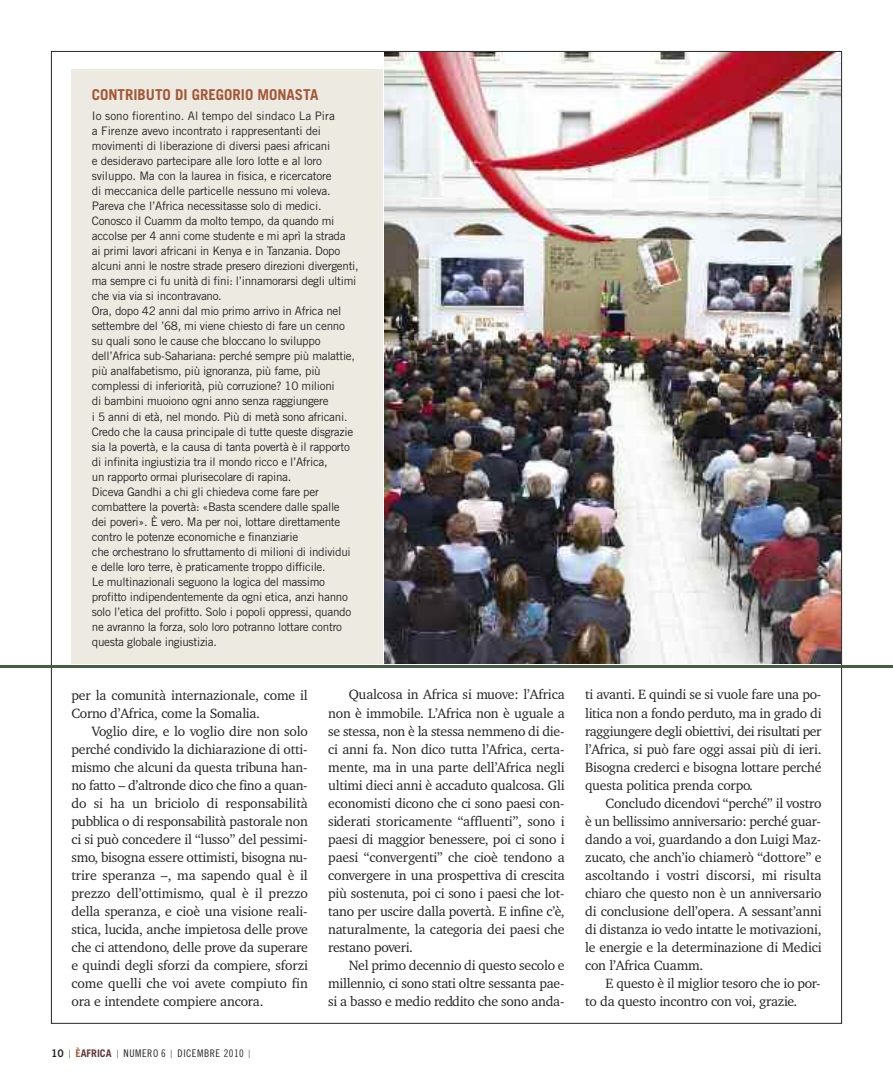
<style>
.page{position:relative;width:893px;height:1085px;background:#fff}
.page>*{position:absolute;margin:0;border:0;box-sizing:border-box;transform-origin:0 0}
.t1{font:700 15px "Trade Gothic";color:#a35737}
.t2{font:13.8px/18px "Charter BT Pro";letter-spacing:-.015em;color:#272627;text-align:justify}
.t3{font:11.7px/15px "Trade Gothic";letter-spacing:-.025em;color:#272627}
.t4{font:10.5px "Trade Gothic Cond Eighteen";letter-spacing:.05em;color:#272627}
.s1{font-family:"Trade Gothic Bold Two"}
.s2{font-family:"Trade Gothic";font-weight:300;font-size:11.25px}
.s3{font-family:"Trade Gothic";font-weight:700;color:#a35737}
.s4{font-family:"Trade Gothic";font-weight:700;color:#66363a}
</style>
<div class="page">
<img style="left:385px;top:53px;width:455px;height:610px">
<hr style="left:0;top:665px;width:893px;height:3px;background:#485c45">
<div style="left:71px;top:69px;width:312px;height:594px;background:#edeae1"></div>
<p class="t1" style="left:92px;top:89px;width:228px">CONTRIBUTO DI GREGORIO MONASTA</p>
<p class="t3" style="left:92px;top:110px;width:268px">Io sono fiorentino. Al tempo del sindaco La Pira<br>a Firenze avevo incontrato i rappresentanti dei movimenti di liberazione di diversi paesi africani<br>e desideravo partecipare alle loro lotte e al loro sviluppo. Ma con la laurea in fisica, e ricercatore<br>di meccanica delle particelle nessuno mi voleva.<br>Pareva che l’Africa necessitasse solo di medici.<br>Conosco il Cuamm da molto tempo, da quando mi accolse per 4 anni come studente e mi aprì la strada<br>ai primi lavori africani in Kenya e in Tanzania. Dopo alcuni anni le nostre strade presero direzioni divergenti, ma sempre ci fu unità di fini: l’innamorarsi degli ultimi che via via si incontravano.<br>Ora, dopo 42 anni dal mio primo arrivo in Africa nel settembre del ’68, mi viene chiesto di fare un cenno su quali sono le cause che bloccano lo sviluppo dell’Africa sub-Sahariana: perché sempre più malattie, più analfabetismo, più ignoranza, più fame, più complessi di inferiorità, più corruzione? 10 milioni<br>di bambini muoiono ogni anno senza raggiungere<br>i 5 anni di età, nel mondo. Più di metà sono africani.<br>Credo che la causa principale di tutte queste disgrazie sia la povertà, e la causa di tanta povertà è il rapporto di infinita ingiustizia tra il mondo ricco e l’Africa,<br>un rapporto ormai plurisecolare di rapina.<br>Diceva Gandhi a chi gli chiedeva come fare per combattere la povertà: «Basta scendere dalle spalle<br>dei poveri». È vero. Ma per noi, lottare direttamente contro le potenze economiche e finanziarie<br>che orchestrano lo sfruttamento di milioni di individui e delle loro terre, è praticamente troppo difficile.<br>Le multinazionali seguono la logica del massimo profitto indipendentemente da ogni etica, anzi hanno solo l’etica del profitto. Solo i popoli oppressi, quando ne avranno la forza, solo loro potranno lottare contro questa globale ingiustizia.</p>
<p class="t2" style="left:71px;top:687px;width:238px">per la comunità internazionale, come il<br>Corno d’Africa, come la Somalia.</p>
<p class="t2" style="left:71px;top:723px;width:238px;text-indent:20px">Voglio dire, e lo voglio dire non solo perché condivido la dichiarazione di otti&shy;mismo che alcuni da questa tribuna han&shy;no fatto – d’altronde dico che fino a quan&shy;do si ha un briciolo di responsabilità pubblica o di responsabilità pastorale non ci si può concedere il “lusso” del pessimi&shy;smo, bisogna essere ottimisti, bisogna nu&shy;trire speranza –, ma sapendo qual è il prezzo dell’ottimismo, qual è il prezzo della speranza, e cioè una visione reali&shy;stica, lucida, anche impietosa delle prove che ci attendono, delle prove da superare e quindi degli sforzi da compiere, sforzi come quelli che voi avete compiuto fin ora e intendete compiere ancora.</p>
<p class="t4" style="left:51px;top:1049px;width:201px"><span class="s1">10</span> <span class="s2">|</span> <span class="s3">È</span><span class="s4">AFRICA</span> <span class="s2">|</span> NUMERO 6 <span class="s2">|</span> DICEMBRE 2010 <span class="s2">|</span></p>
<p class="t2" style="left:328px;top:687px;width:238px;text-indent:20px">Qualcosa in Africa si muove: l’Africa non è immobile. L’Africa non è uguale a se stessa, non è la stessa nemmeno di die&shy;ci anni fa. Non dico tutta l’Africa, certa&shy;mente, ma in una parte dell’Africa negli ultimi dieci anni è accaduto qualcosa. Gli economisti dicono che ci sono paesi con&shy;siderati storicamente “affluenti”, sono i paesi di maggior benessere, poi ci sono i paesi “convergenti” che cioè tendono a convergere in una prospettiva di crescita più sostenuta, poi ci sono i paesi che lot&shy;tano per uscire dalla povertà. E infine c’è, naturalmente, la categoria dei paesi che restano poveri.</p>
<p class="t2" style="left:328px;top:957px;width:238px;text-indent:20px">Nel primo decennio di questo secolo e millennio, ci sono stati oltre sessanta pae&shy;si a basso e medio reddito che sono anda-</p>
<p class="t2" style="left:585px;top:687px;width:238px">ti avanti. E quindi se si vuole fare una po&shy;litica non a fondo perduto, ma in grado di raggiungere degli obiettivi, dei risultati per l’Africa, si può fare oggi assai più di ieri.<br>Bisogna crederci e bisogna lottare perché questa politica prenda corpo.</p>
<p class="t2" style="left:585px;top:795px;width:238px;text-indent:20px">Concludo dicendovi “perché” il vostro è un bellissimo anniversario: perché guar&shy;dando a voi, guardando a don Luigi Maz&shy;zucato, che anch’io chiamerò “dottore” e ascoltando i vostri discorsi, mi risulta chiaro che questo non è un anniversario di conclusione dell’opera. A sessant’anni di distanza io vedo intatte le motivazioni, le energie e la determinazione di Medici con l’Africa Cuamm.</p>
<p class="t2" style="left:585px;top:975px;width:237px;text-indent:20px">E questo è il miglior tesoro che io por&shy;to da questo incontro con voi, grazie.</p>
</div>
